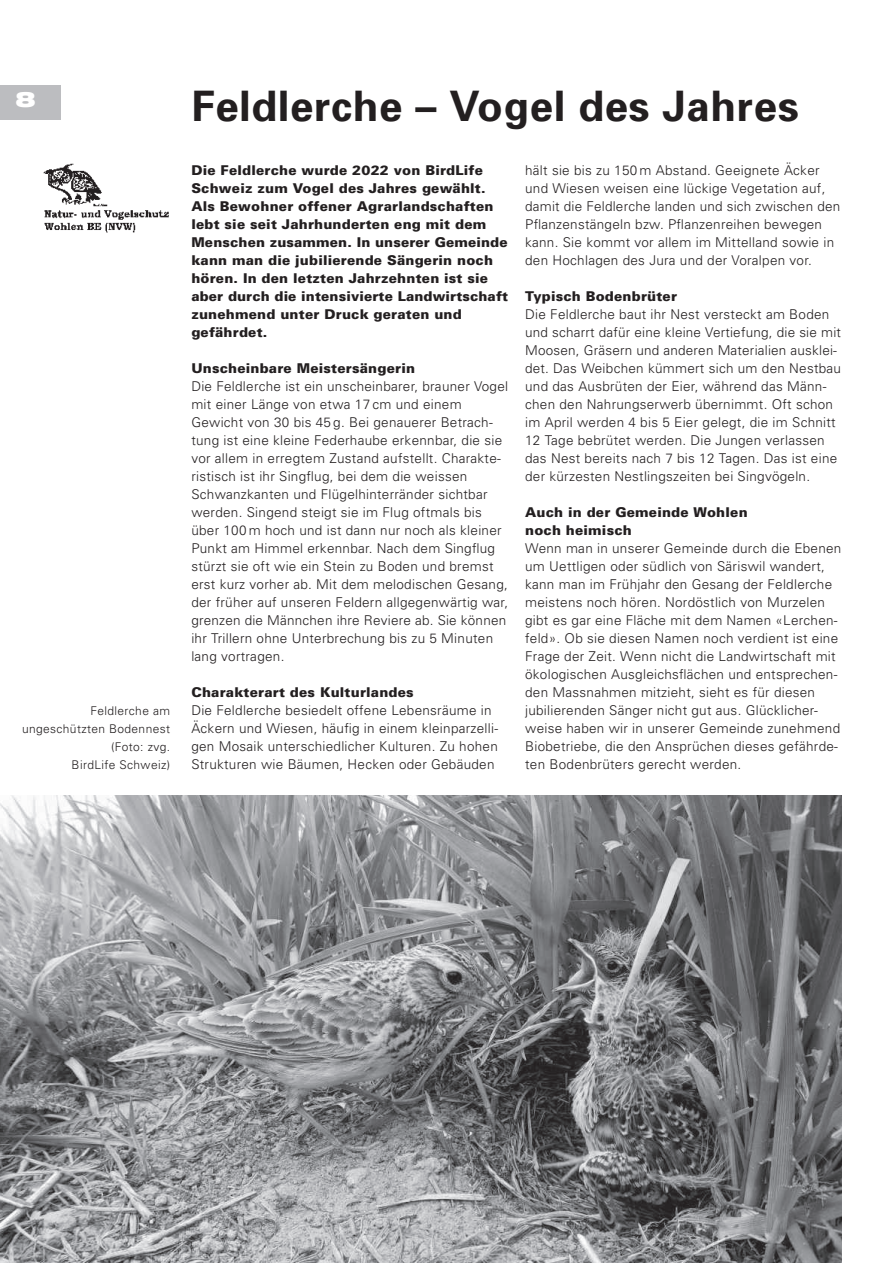
<style>
.page{position:relative;width:893px;height:1263px;background:#fff}
.page>*{position:absolute;margin:0;border:0;box-sizing:border-box;transform-origin:0 0}
.t1{font:700 42px "Univers";letter-spacing:.015em;color:#231f20}
.t2{font:900 expanded 21px "Helvetica Neue LT Com";color:#fff}
.t3{font:300 13.5px/18px "Univers";letter-spacing:.02em;color:#231f20}
.t4{font:900 13.5px/18px "Univers";letter-spacing:.015em;color:#231f20}
.t5{font:300 12px/18px "Univers";letter-spacing:.03em;color:#231f20;text-align:right}
</style>
<div class="page">
<div style="left:0;top:85px;width:61px;height:35px;background:#bcbdc0"></div>
<img style="left:43px;top:164px;width:64px;height:42px">
<img style="left:44px;top:210px;width:125px;height:23px">
<img style="left:0;top:796px;width:842px;height:467px">
<h2 class="t2" style="left:15px;top:86px;width:22px">8</h2>
<h1 class="t1" style="left:191px;top:81px;width:609px">Feldlerche – Vogel des Jahres</h1>
<p class="t4" style="left:191px;top:161px;width:318px">Die Feldlerche wurde 2022 von BirdLife Schweiz zum Vogel des Jahres gewählt.<br>Als Bewohner offener Agrarlandschaften lebt sie seit Jahrhunderten eng mit dem Menschen zusammen. In unserer Gemeinde kann man die jubilierende Sängerin noch hören. In den letzten Jahrzehnten ist sie aber durch die intensivierte Landwirtschaft zunehmend unter Druck geraten und gefährdet.</p>
<p class="t4" style="left:191px;top:359px;width:225px">Unscheinbare Meistersängerin</p>
<p class="t3" style="left:191px;top:377px;width:318px">Die Feldlerche ist ein unscheinbarer, brauner Vogel mit einer Länge von etwa 17 cm und einem Gewicht von 30 bis 45 g. Bei genauerer Betrach&shy;tung ist eine kleine Federhaube erkennbar, die sie vor allem in erregtem Zustand aufstellt. Charakte&shy;ristisch ist ihr Singflug, bei dem die weissen Schwanzkanten und Flügelhinterränder sichtbar werden. Singend steigt sie im Flug oftmals bis über 100 m hoch und ist dann nur noch als kleiner Punkt am Himmel erkennbar. Nach dem Singflug stürzt sie oft wie ein Stein zu Boden und bremst erst kurz vorher ab. Mit dem melodischen Gesang, der früher auf unseren Feldern allgegenwärtig war, grenzen die Männchen ihre Reviere ab. Sie können ihr Trillern ohne Unterbrechung bis zu 5 Minuten lang vortragen.</p>
<p class="t4" style="left:191px;top:683px;width:224px">Charakterart des Kulturlandes</p>
<p class="t3" style="left:191px;top:701px;width:308px">Die Feldlerche besiedelt offene Lebensräume in Äckern und Wiesen, häufig in einem kleinparzelli&shy;gen Mosaik unterschiedlicher Kulturen. Zu hohen Strukturen wie Bäumen, Hecken oder Gebäuden</p>
<p class="t3" style="left:525px;top:161px;width:317px">hält sie bis zu 150 m Abstand. Geeignete Äcker und Wiesen weisen eine lückige Vegetation auf, damit die Feldlerche landen und sich zwischen den Pflanzenstängeln bzw. Pflanzenreihen bewegen kann. Sie kommt vor allem im Mittelland sowie in den Hochlagen des Jura und der Voralpen vor.</p>
<p class="t4" style="left:525px;top:287px;width:153px">Typisch Bodenbrüter</p>
<p class="t3" style="left:525px;top:305px;width:317px">Die Feldlerche baut ihr Nest versteckt am Boden und scharrt dafür eine kleine Vertiefung, die sie mit Moosen, Gräsern und anderen Materialien ausklei&shy;det. Das Weibchen kümmert sich um den Nestbau und das Ausbrüten der Eier, während das Männ&shy;chen den Nahrungserwerb übernimmt. Oft schon im April werden 4 bis 5 Eier gelegt, die im Schnitt 12 Tage bebrütet werden. Die Jungen verlassen das Nest bereits nach 7 bis 12 Tagen. Das ist eine der kürzesten Nestlingszeiten bei Singvögeln.</p>
<p class="t4" style="left:525px;top:503px;width:224px">Auch in der Gemeinde Wohlen noch heimisch</p>
<p class="t3" style="left:525px;top:539px;width:318px">Wenn man in unserer Gemeinde durch die Ebenen um Uettligen oder südlich von Säriswil wandert, kann man im Frühjahr den Gesang der Feldlerche meistens noch hören. Nordöstlich von Murzelen gibt es gar eine Fläche mit dem Namen «Lerchen&shy;feld». Ob sie diesen Namen noch verdient ist eine Frage der Zeit. Wenn nicht die Landwirtschaft mit ökologischen Ausgleichsflächen und entsprechen&shy;den Massnahmen mitzieht, sieht es für diesen jubilierenden Sänger nicht gut aus. Glücklicher&shy;weise haben wir in unserer Gemeinde zunehmend Biobetriebe, die den Ansprüchen dieses gefährde&shy;ten Bodenbrüters gerecht werden.</p>
<p class="t5" style="left:22px;top:702px;width:149px">Feldlerche am ungeschützten Bodennest (Foto: zvg.<br>BirdLife Schweiz)</p>
</div>
